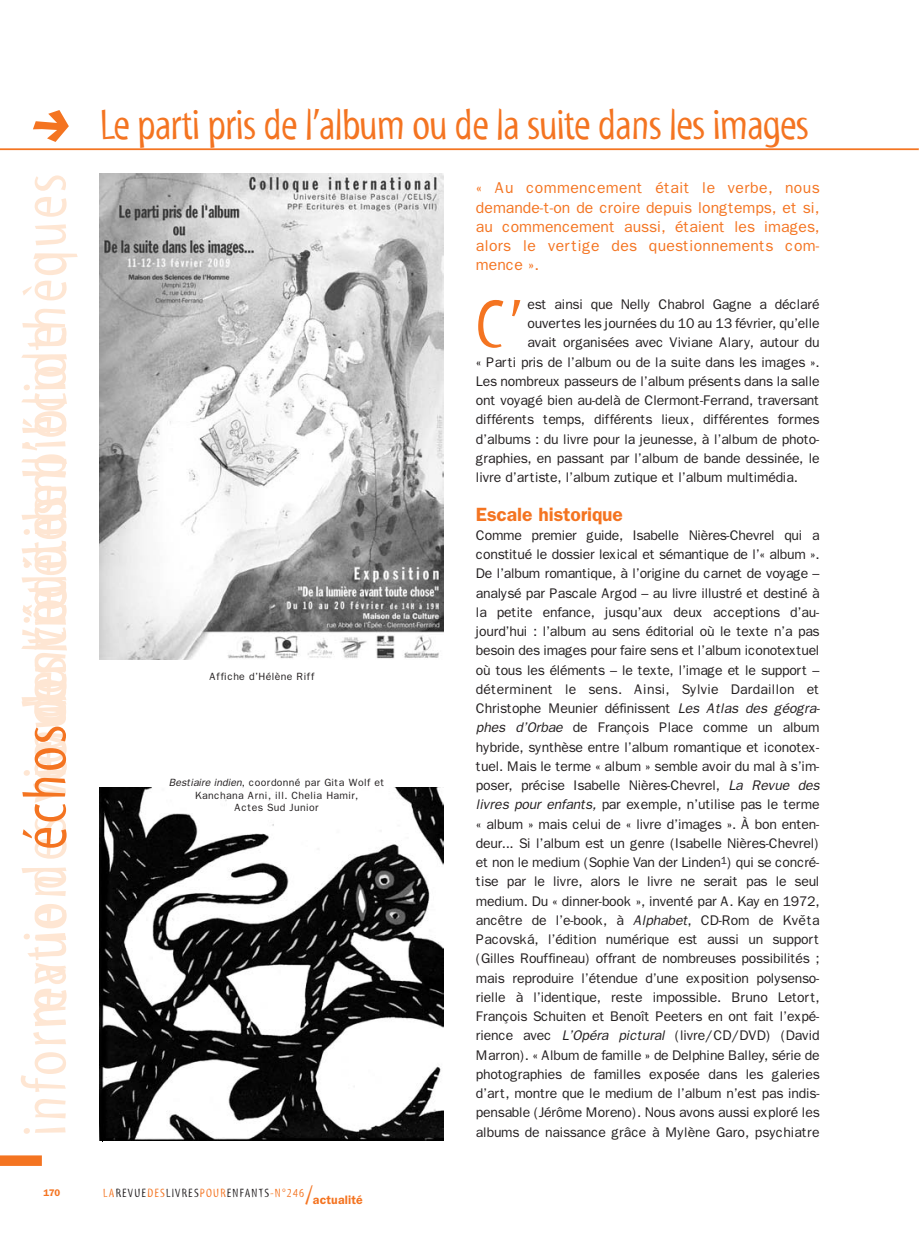
<style>
.page{position:relative;width:919px;height:1241px;background:#fff}
.page>*{position:absolute;margin:0;border:0;box-sizing:border-box;transform-origin:0 0}
.t1{font:68.95px "Myriad Tilt";color:#f47421}
.t2{font:63px "Myriad Tilt";letter-spacing:.04em;color:#fee6d3}
.t3{font:43.75px "Myriad Tilt";letter-spacing:-.02em;color:#f47421}
.t4{font:600 19.25px "Franklin Gothic";letter-spacing:-.005em;color:#f47421}
.t5{font:15.75px/19.2px "Franklin Gothic";letter-spacing:.015em;color:#f47421;text-align:justify}
.t6{font:14px/19.2px "Franklin Gothic";letter-spacing:-.02em;color:#231f20}
.t7{font:12.25px "Myriad Tilt";letter-spacing:.1em;color:#231f20}
.t8{font:10.5px/12.6px "Franklin Gothic";letter-spacing:.03em;color:#231f20;text-align:center}
.t9{font:600 9.62px "Franklin Gothic";color:#f47421}
.s1{font-family:"Ale Signs LL";font-size:87.5px}
.s2{color:#f47421}
.s3{font-style:italic}
.s4{font-size:26.25px;color:#f47421}
.s5{font-family:"Franklin Gothic";font-weight:600;color:#f47421}
</style>
<div class="page">
<hr style="left:0;top:148px;width:918px;height:2px;background:#f47421">
<img style="left:100px;top:787px;width:343px;height:354px">
<img style="left:100px;top:173px;width:343px;height:487px">
<div style="left:0;top:1155px;width:42px;height:11px;background:#f47421"></div>
<h3 class="t3" style="left:22px;top:108px;width:788px"><span class="s1">i</span> Le parti pris de l’album ou de la suite dans les images</h3>
<h2 class="t2" style="left:22px;top:1028px;width:856px;rotate:-90deg">revue des vu svi des bibliothèques</h2>
<h2 class="t2" style="left:22px;top:690px;width:367px;rotate:-90deg">u côté de l’école</h2>
<h2 class="t2" style="left:22px;top:803px;width:337px;rotate:-90deg">vie de l’édition</h2>
<h2 class="t2" style="left:22px;top:799px;width:214px;rotate:-90deg">rencontre</h2>
<h2 class="t2" style="left:22px;top:1136px;width:413px;rotate:-90deg">information <span class="s2">échos</span></h2>
<p class="t9" style="left:43px;top:1190px;width:18px">170</p>
<p class="t8" style="left:209px;top:671px;width:106px">Affiche d’Hélène Riff</p>
<p class="t8" style="left:169px;top:777px;width:217px"><span class="s3">Bestiaire indien</span>, coordonné par Gita Wolf et<br>Kanchana Arni, ill. Chelia Hamir,<br>Actes Sud Junior</p>
<p class="t7" style="left:103px;top:1189px;width:261px"><span class="s2">LA</span>REVUE<span class="s2">DES</span>LIVRES<span class="s2">POUR</span>ENFANTS<span class="s2">-N°246</span><span class="s4">/</span><span class="s5">actualité</span></p>
<p class="t5" style="left:476px;top:180px;width:345px">« Au commencement était le verbe, nous demande-t-on de croire depuis longtemps, et si, au commencement aussi, étaient les images, alors le vertige des questionnements com&shy;mence ».</p>
<h1 class="t1" style="left:476px;top:299px;width:48px">C’</h1>
<p class="t6" style="left:527px;top:296px;width:294px">est ainsi que Nelly Chabrol Gagne a déclaré</p>
<p class="t6" style="left:527px;top:315px;width:294px">ouvertes les journées du 10 au 13 février, qu’elle</p>
<p class="t6" style="left:527px;top:334px;width:294px">avait organisées avec Viviane Alary, autour du</p>
<p class="t6" style="left:476px;top:353px;width:345px">« Parti pris de l’album ou de la suite dans les images ».</p>
<p class="t6" style="left:476px;top:373px;width:345px">Les nombreux passeurs de l’album présents dans la salle</p>
<p class="t6" style="left:476px;top:392px;width:345px">ont voyagé bien au-delà de Clermont-Ferrand, traversant</p>
<p class="t6" style="left:476px;top:411px;width:345px">différents temps, différents lieux, différentes formes</p>
<p class="t6" style="left:476px;top:430px;width:345px">d’albums : du livre pour la jeunesse, à l’album de photo-</p>
<p class="t6" style="left:476px;top:450px;width:345px">graphies, en passant par l’album de bande dessinée, le</p>
<p class="t6" style="left:476px;top:469px;width:323px">livre d’artiste, l’album zutique et l’album multimédia.</p>
<h3 class="t4" style="left:476px;top:507px;width:148px">Escale historique</h3>
<p class="t6" style="left:476px;top:527px;width:347px">Comme premier guide, Isabelle Nières-Chevrel qui a constitué le dossier lexical et sémantique de l’« album ».<br>De l’album romantique, à l’origine du carnet de voyage – analysé par Pascale Argod – au livre illustré et destiné à la petite enfance, jusqu’aux deux acceptions d’au&shy;jourd’hui : l’album au sens éditorial où le texte n’a pas besoin des images pour faire sens et l’album iconotextuel où tous les éléments – le texte, l’image et le support – déterminent le sens. Ainsi, Sylvie Dardaillon et Christophe Meunier définissent <span class="s3">Les Atlas des géogra&shy;phes d’Orbae</span> de François Place comme un album hybride, synthèse entre l’album romantique et iconotex&shy;tuel. Mais le terme « album » semble avoir du mal à s’im&shy;poser, précise Isabelle Nières-Chevrel, <span class="s3">La Revue des livres pour enfants,</span> par exemple, n’utilise pas le terme « album » mais celui de « livre d’images ». À bon enten&shy;deur... Si l’album est un genre (Isabelle Nières-Chevrel) et non le medium (Sophie Van der Linden<sup>1</sup>) qui se concré&shy;tise par le livre, alors le livre ne serait pas le seul medium. Du « dinner-book », inventé par A. Kay en 1972, ancêtre de l’e-book, à <span class="s3">Alphabet</span>, CD-Rom de Kveˇta Pacovská, l’édition numérique est aussi un support (Gilles Rouffineau) offrant de nombreuses possibilités ; mais reproduire l’étendue d’une exposition polysenso&shy;rielle à l’identique, reste impossible. Bruno Letort, François Schuiten et Benoît Peeters en ont fait l’expé&shy;rience avec <span class="s3">L’Opéra pictural</span> (livre/CD/DVD) (David Marron). « Album de famille » de Delphine Balley, série de photographies de familles exposée dans les galeries d’art, montre que le medium de l’album n’est pas indis&shy;pensable (Jérôme Moreno). Nous avons aussi exploré les albums de naissance grâce à Mylène Garo, psychiatre</p>
</div>
